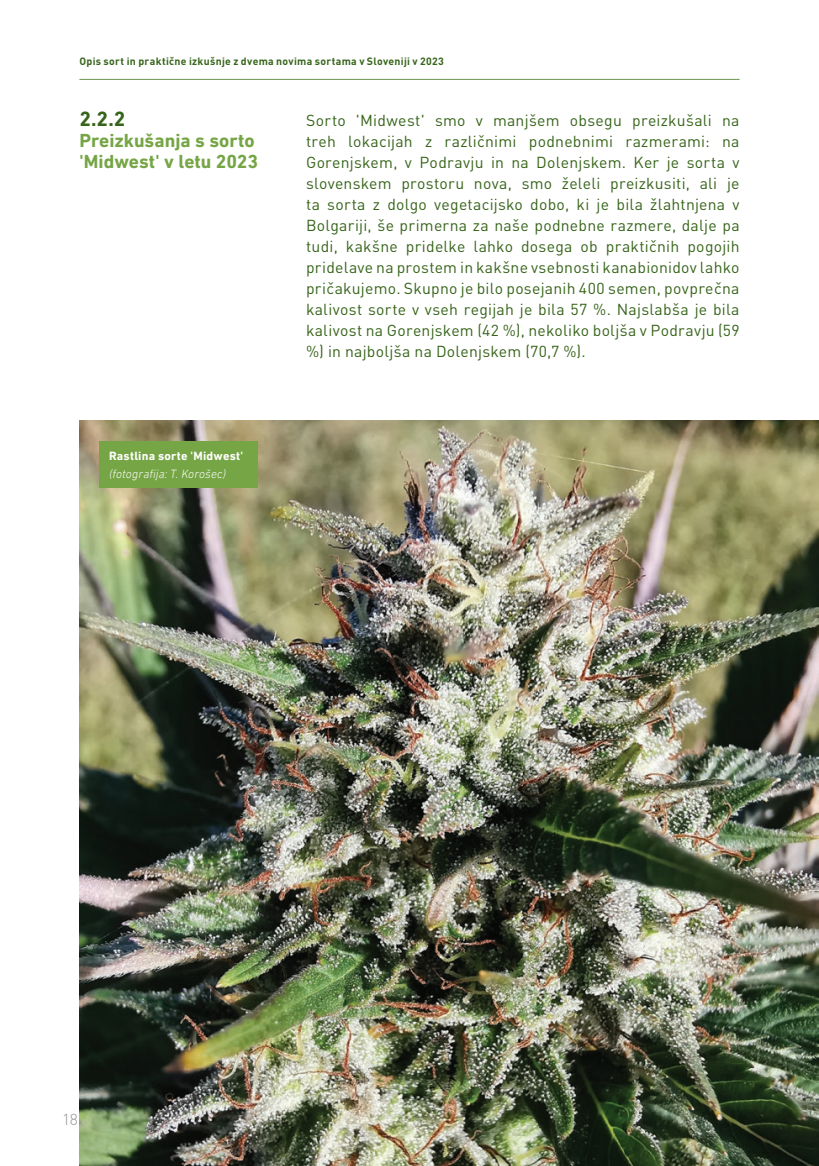
<style>
.page{position:relative;width:819px;height:1166px;background:#fff}
.page>*{position:absolute;margin:0;border:0;box-sizing:border-box;transform-origin:0 0}
.t1{font:700 21px "DIN Next LT Pro";color:#366419}
.t2{font:700 19.25px/21px "DIN Next LT Pro";color:#75a544}
.t3{font:15.75px/21px "DIN Pro";letter-spacing:.015em;color:#366419;text-align:justify}
.t4{font:300 15.75px "DIN Pro";color:#939598}
.t5{font:italic 300 12.25px "DIN Next LT Pro";letter-spacing:.01em;color:#fff}
.t6{font:700 12.25px "DIN Next LT Pro";letter-spacing:.02em;color:#fff}
.t7{font:700 10.5px "DIN Pro";letter-spacing:.03em;color:#366419}
</style>
<div class="page">
<img style="left:79px;top:420px;width:739px;height:746px">
<svg style="left:818px;top:420px;width:1px;height:746px"></svg>
<div style="left:99px;top:441px;width:159px;height:47px;background:#75a544"></div>
<hr style="left:79px;top:79px;width:660px;height:1px;background:#6b934e">
<p class="t7" style="left:79px;top:54px;width:366px">Opis sort in praktične izkušnje z dvema novima sortama v Sloveniji v 2023</p>
<p class="t1" style="left:79px;top:107px;width:48px">2.2.2</p>
<p class="t2" style="left:79px;top:130px;width:180px">Preizkušanja s sorto 'Midwest' v letu 2023</p>
<p class="t6" style="left:109px;top:449px;width:136px">Rastlina sorte 'Midwest'</p>
<p class="t5" style="left:109px;top:466px;width:118px">(fotografija: T. Korošec)</p>
<p class="t3" style="left:306px;top:109px;width:435px">Sorto 'Midwest' smo v manjšem obsegu preizkušali na treh lokacijah z različnimi podnebnimi razmerami: na Gorenjskem, v Podravju in na Dolenjskem. Ker je sorta v slovenskem prostoru nova, smo želeli preizkusiti, ali je ta sorta z dolgo vegetacijsko dobo, ki je bila žlahtnjena v Bolgariji, še primerna za naše podnebne razmere, dalje pa tudi, kakšne pridelke lahko dosega ob praktičnih pogojih pridelave na prostem in kakšne vsebnosti kanabionidov lahko pričakujemo. Skupno je bilo posejanih 400 semen, povprečna kalivost sorte v vseh regijah je bila 57 %. Najslabša je bila kalivost na Gorenjskem (42 %), nekoliko boljša v Podravju (59 %) in najboljša na Dolenjskem (70,7 %).</p>
<p class="t4" style="left:62px;top:1109px;width:17px">18</p>
</div>
